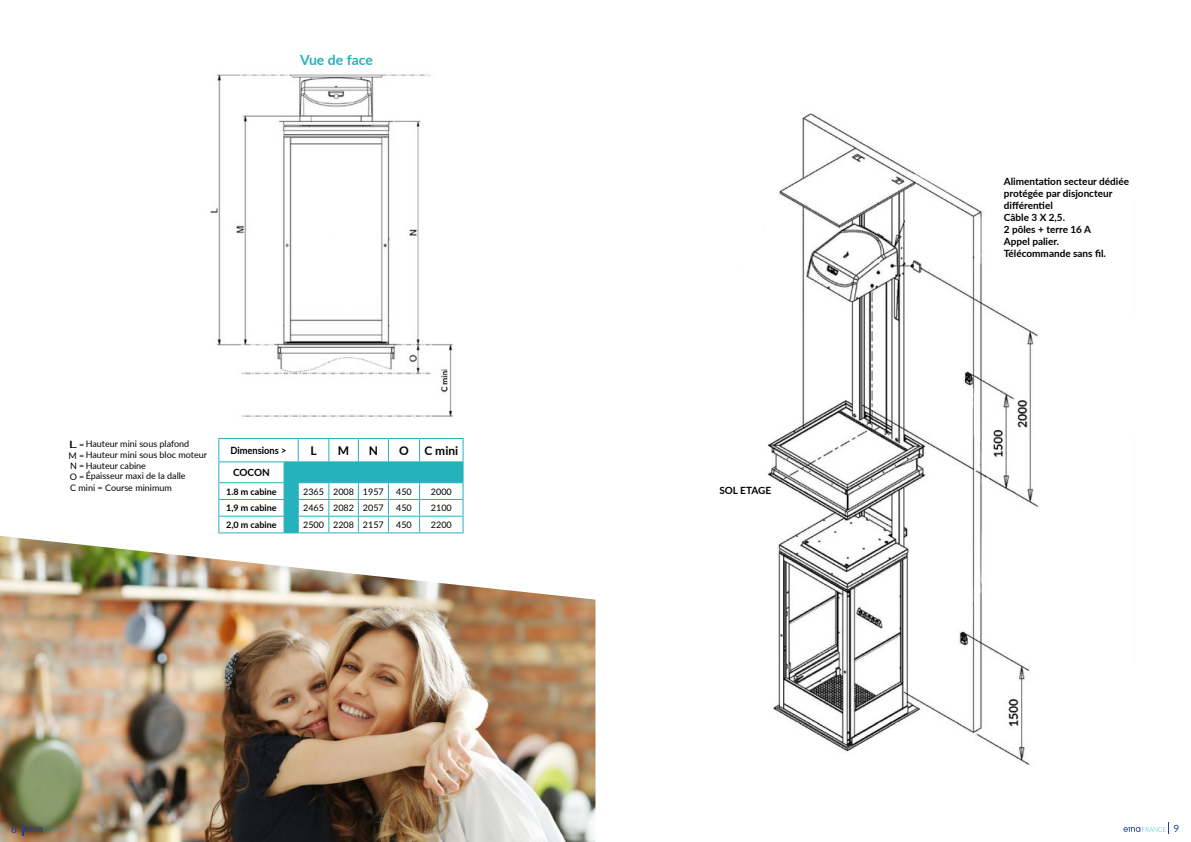
<style>
.page{position:relative;width:1191px;height:842px;background:#fff}
.page>*{position:absolute;margin:0;border:0;box-sizing:border-box;transform-origin:0 0}
.t1{font:700 14px "Lato";color:#25b2bc}
.t2{font:700 12px "Lato";color:#000}
.t3{font:700 10px/12px "Lato";color:#000}
.t4{font:700 10px "Lato";color:#000;scale:.93 1}
.t5{font:10px "Lato";color:#000;scale:1.59 1}
.t6{font:10px "Lato";color:#1d4395}
.t7{font:9px/10.8px "Lato";color:#000}
.t8{font:700 9px "Lato";color:#000}
.s1{font-size:9px}
</style>
<div class="page">
<img style="left:210px;top:74px;width:243px;height:343px">
<hr style="left:218px;top:438px;width:66px;height:1px;background:#25b2bc">
<hr style="left:218px;top:461px;width:66px;height:1px;background:#25b2bc">
<hr style="left:218px;top:482px;width:66px;height:1px;background:#25b2bc">
<hr style="left:218px;top:499px;width:66px;height:1px;background:#25b2bc">
<hr style="left:218px;top:516px;width:66px;height:1px;background:#25b2bc">
<svg style="left:218px;top:439px;width:1px;height:93px"></svg>
<hr style="left:218px;top:532px;width:66px;height:1px;background:#25b2bc">
<svg style="left:283px;top:438px;width:180px;height:95px"></svg>
<hr style="left:358px;top:532px;width:30px;height:1px;background:#25b2bc">
<hr style="left:388px;top:532px;width:31px;height:1px;background:#25b2bc">
<hr style="left:419px;top:532px;width:44px;height:1px;background:#25b2bc">
<img style="left:768px;top:113px;width:271px;height:652px">
<img style="left:0;top:536px;width:595px;height:306px">
<svg style="left:1123px;top:822px;width:46px;height:11px"></svg>
<svg style="left:22px;top:824px;width:46px;height:12px"></svg>
<h1 class="t1" style="left:300px;top:50px;width:74px">Vue de face</h1>
<p class="t3" style="left:1003px;top:175px;width:127px">Alimentation secteur dédiée protégée par disjoncteur différentiel<br>Câble 3 X 2,5.<br>2 pôles + terre 16 A<br>Appel palier.<br>Télécommande sans fil.</p>
<p class="t7" style="left:69px;top:438px;width:140px;text-indent:17px">Hauteur mini sous plafond<br>M =Hauteur mini sous bloc moteur<br>N =Hauteur cabine<br>O =Épaisseur maxi de la dalle</p>
<p class="t5" style="left:69px;top:437px;width:11px">L <span class="s1">=</span></p>
<p class="t7" style="left:70px;top:482px;width:103px">C mini = Course minimum</p>
<p class="t4" style="left:230px;top:443px;width:62px">Dimensions &gt;</p>
<h2 class="t2" style="left:311px;top:442px;width:8px">L</h2>
<h2 class="t2" style="left:338px;top:442px;width:13px">M</h2>
<h2 class="t2" style="left:369px;top:442px;width:11px">N</h2>
<h2 class="t2" style="left:399px;top:442px;width:11px">O</h2>
<h2 class="t2" style="left:424px;top:442px;width:35px">C mini</h2>
<p class="t3" style="left:233px;top:466px;width:38px">COCON</p>
<p class="t8" style="left:226px;top:485px;width:52px">1.8 m cabine</p>
<p class="t7" style="left:303px;top:486px;width:82px">2365 2008 1957</p>
<p class="t7" style="left:396px;top:486px;width:17px">450</p>
<p class="t7" style="left:431px;top:486px;width:22px">2000</p>
<p class="t8" style="left:226px;top:501px;width:52px">1,9 m cabine</p>
<p class="t7" style="left:303px;top:502px;width:82px">2465 2082 2057</p>
<p class="t7" style="left:396px;top:502px;width:17px">450</p>
<p class="t7" style="left:431px;top:502px;width:22px">2100</p>
<p class="t8" style="left:226px;top:518px;width:52px">2,0 m cabine</p>
<p class="t7" style="left:303px;top:519px;width:82px">2500 2208 2157</p>
<p class="t7" style="left:396px;top:519px;width:17px">450</p>
<p class="t7" style="left:431px;top:519px;width:22px">2200</p>
<p class="t3" style="left:719px;top:484px;width:53px">SOL ETAGE</p>
<p class="t6" style="left:11px;top:822px;width:7px">8</p>
<p class="t6" style="left:1173px;top:821px;width:7px">9</p>
</div>
